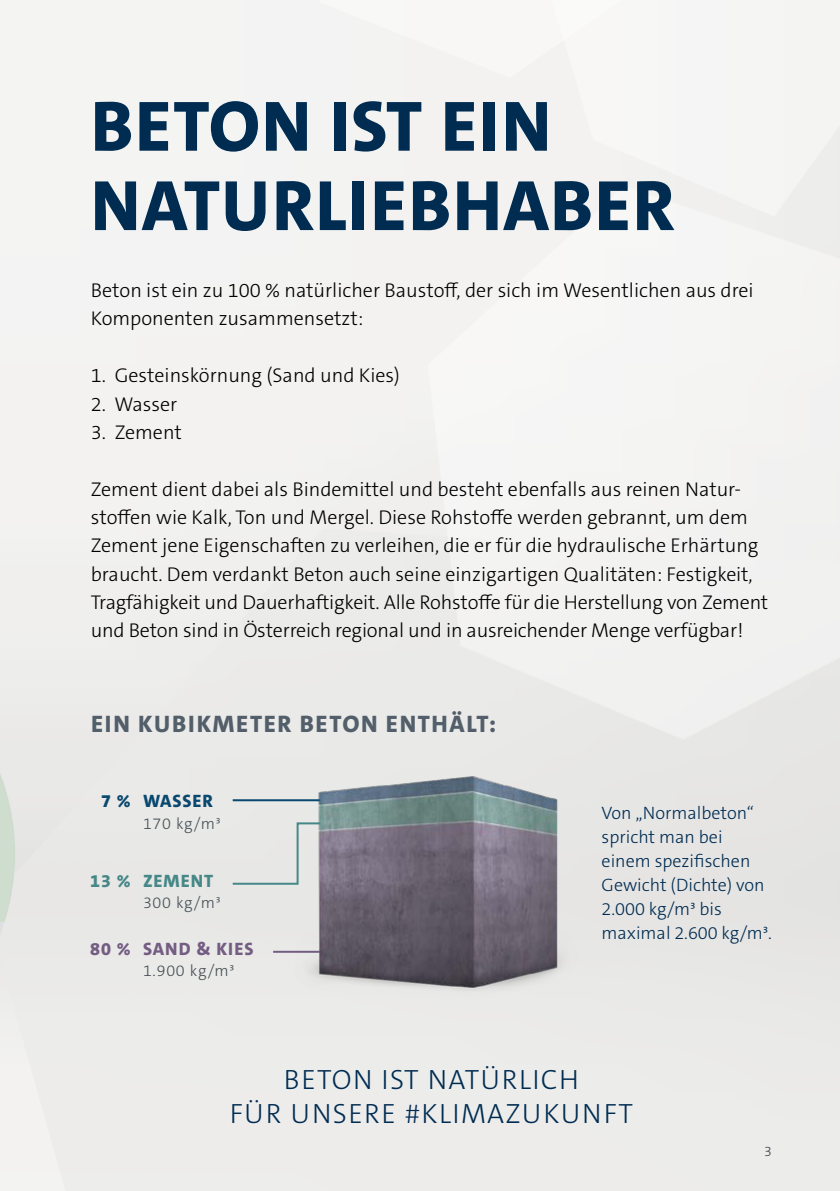
<style>
.page{position:relative;width:840px;height:1191px;background:#fff}
.page>*{position:absolute;margin:0;border:0;box-sizing:border-box;transform-origin:0 0}
.t1{font:800 72px "The Sans C5";letter-spacing:.02em;color:#002c52}
._003_Versal_Aussage{font:300 28px "The Sans C5";letter-spacing:.05em;color:#002c52}
.t2{font:800 24px "The Sans C5";letter-spacing:.07em;color:#525f6a}
._002_Copy{font:300 20px/28.4px "The Sans C5";color:#000}
.t3{font:300 18px/24.2px "The Sans C5";color:#002c52}
.t4{font:800 18px "The Sans C5";letter-spacing:.05em;color:#745d83}
.t5{font:800 18px "The Sans C5";letter-spacing:.05em;color:#468887}
.t6{font:800 18px "The Sans C5";letter-spacing:.05em;color:#09486f}
.t7{font:300 16px "The Sans C5";letter-spacing:.05em;color:#485258}
.t8{font:300 14px "The Sans C5";color:#39444c}
</style>
<div class="page">
<hr style="left:232px;top:799px;width:154px;height:2px;background:#09486f">
<hr style="left:273px;top:950px;width:113px;height:2px;background:#745d83">
<div style="left:230px;top:821px;width:65px;height:64px;background:#e8e7e6"></div>
<img style="left:295px;top:726px;width:283px;height:294px">
<p class="t1" style="left:91px;top:80px;width:461px">BETON IST EIN</p>
<p class="t1" style="left:91px;top:159px;width:585px">NATURLIEBHABER</p>
<p class="_002_Copy" style="left:91px;top:276px;width:664px">Beton ist ein zu 100 % natürlicher Baustoff, der sich im Wesentlichen aus drei<br>Komponenten zusammensetzt:</p>
<p class="_002_Copy" style="left:91px;top:361px;width:310px">1. Gesteinskörnung (Sand und Kies)</p>
<p class="_002_Copy" style="left:91px;top:390px;width:88px">2. Wasser</p>
<p class="_002_Copy" style="left:91px;top:418px;width:92px">3. Zement</p>
<p class="_002_Copy" style="left:91px;top:475px;width:678px">Zement dient dabei als Bindemittel und besteht ebenfalls aus reinen Natur&shy;stoffen wie Kalk, Ton und Mergel. Diese Rohstoffe werden gebrannt, um dem Zement jene Eigenschaften zu verleihen, die er für die hydraulische Erhärtung braucht. Dem verdankt Beton auch seine einzigartigen Qualitäten: Festigkeit, Tragfähigkeit und Dauerhaftigkeit. Alle Rohstoffe für die Herstellung von Zement und Beton sind in Österreich regional und in ausreichender Menge verfügbar!</p>
<p class="t2" style="left:91px;top:709px;width:406px">EIN KUBIKMETER BETON ENTHÄLT:</p>
<p class="t6" style="left:101px;top:789px;width:31px">7 %</p>
<p class="t6" style="left:143px;top:789px;width:71px">WASSER</p>
<p class="t7" style="left:143px;top:813px;width:79px">170 kg/m3</p>
<p class="t5" style="left:90px;top:869px;width:42px">13 %</p>
<p class="t4" style="left:90px;top:937px;width:42px">80 %</p>
<p class="t5" style="left:143px;top:869px;width:72px">ZEMENT</p>
<p class="t7" style="left:143px;top:892px;width:79px">300 kg/m3</p>
<p class="t4" style="left:143px;top:937px;width:112px">SAND &amp; KIES</p>
<p class="t7" style="left:143px;top:960px;width:93px">1.900 kg/m3</p>
<p class="t3" style="left:601px;top:800px;width:154px">Von „Normalbeton“ spricht man bei</p>
<p class="t3" style="left:601px;top:849px;width:150px">einem spezifischen</p>
<p class="t3" style="left:601px;top:873px;width:164px">Gewicht (Dichte) von</p>
<p class="t3" style="left:601px;top:897px;width:122px">2.000 kg/m3 bis</p>
<p class="t3" style="left:601px;top:921px;width:172px">maximal 2.600 kg/m3.</p>
<p class="_003_Versal_Aussage" style="left:284px;top:1061px;width:296px">BETON IST NATÜRLICH</p>
<p class="_003_Versal_Aussage" style="left:230px;top:1095px;width:404px">FÜR UNSERE #KLIMAZUKUNFT</p>
<p class="t8" style="left:763px;top:1142px;width:9px">3</p>
</div>
